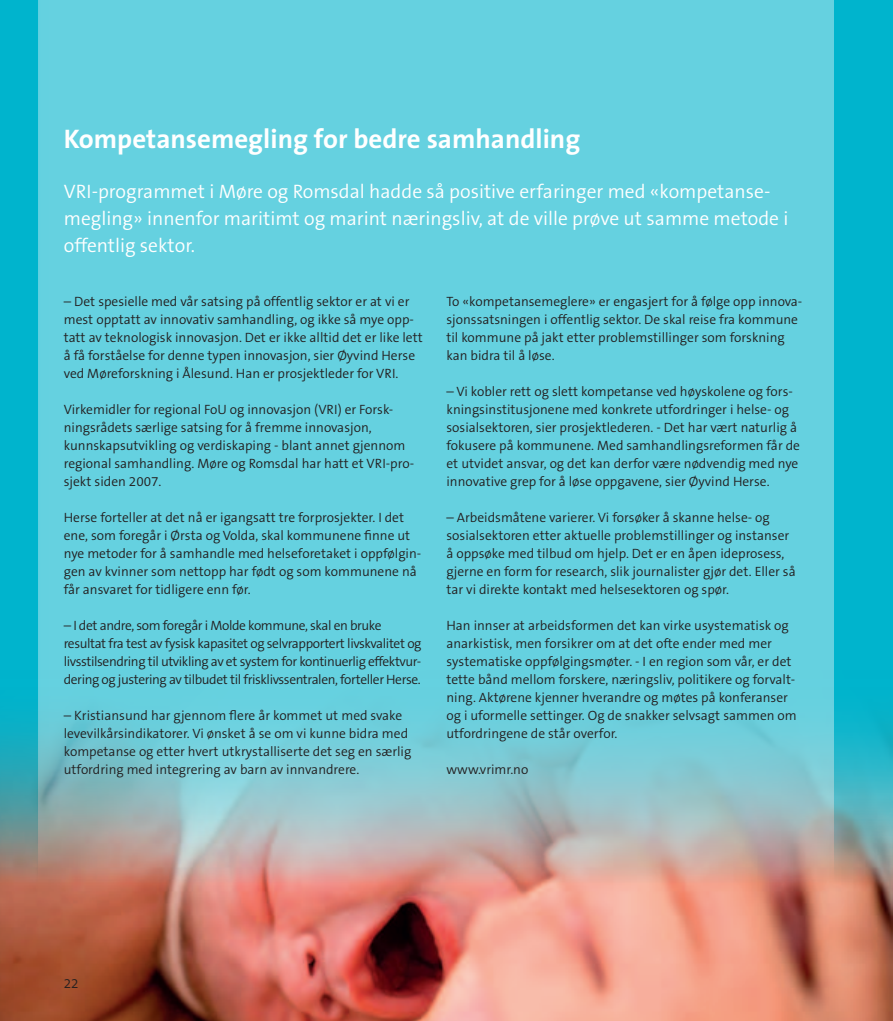
<style>
.page{position:relative;width:893px;height:1021px;background:#fff}
.page>*{position:absolute;margin:0;border:0;box-sizing:border-box;transform-origin:0 0}
.t1{font:700 27px "The Sans";color:#fff}
.t2{font:300 19.5px/27px "The Sans B4";color:#fff}
.t3{font:300 13.5px/18px "The Sans B4";color:#231f20}
.t4{font:300 13.5px/18px "The Sans B4";letter-spacing:-.03em;color:#231f20}
</style>
<div class="page">
<div style="left:0;top:0;width:893px;height:1020px;background:#00b4cd"></div>
<div style="left:38px;top:0;width:795px;height:970px;background:#65d1e0"></div>
<img style="left:0;top:670px;width:893px;height:350px">
<h1 class="t1" style="left:64px;top:117px;width:518px">Kompetansemegling for bedre samhandling</h1>
<h2 class="t2" style="left:64px;top:179px;width:726px">VRI-programmet i Møre og Romsdal hadde så positive erfaringer med «kompetanse&shy;megling» innenfor maritimt og marint næringsliv, at de ville prøve ut samme metode i offentlig sektor.</h2>
<p class="t3" style="left:64px;top:293px;width:360px">– Det spesielle med vår satsing på offentlig sektor er at vi er mest opptatt av innovativ samhandling, og ikke så mye opp&shy;tatt av teknologisk innovasjon. Det er ikke alltid det er like lett å få forståelse for denne typen innovasjon, sier Øyvind Herse ved Møreforskning i Ålesund. Han er prosjektleder for VRI.</p>
<p class="t3" style="left:64px;top:401px;width:352px">Virkemidler for regional FoU og innovasjon (VRI) er Forsk&shy;ningsrådets særlige satsing for å fremme innovasjon, kunnskapsutvikling og verdiskaping - blant annet gjennom regional samhandling. Møre og Romsdal har hatt et VRI-pro&shy;sjekt siden 2007.</p>
<p class="t3" style="left:64px;top:509px;width:359px">Herse forteller at det nå er igangsatt tre forprosjekter. I det ene, som foregår i Ørsta og Volda, skal kommunene finne ut nye metoder for å samhandle med helseforetaket i oppfølgin&shy;gen av kvinner som nettopp har født og som kommunene nå får ansvaret for tidligere enn før.</p>
<p class="t4" style="left:64px;top:617px;width:359px">– I det andre, som foregår i Molde kommune, skal en bruke resultat fra test av fysisk kapasitet og selvrapportert livskvalitet og livsstilsendring til utvikling av et system for kontinuerlig effektvur&shy;dering og justering av tilbudet til frisklivssentralen, forteller Herse.</p>
<p class="t3" style="left:64px;top:707px;width:349px">– Kristiansund har gjennom flere år kommet ut med svake levevilkårsindikatorer. Vi ønsket å se om vi kunne bidra med kompetanse og etter hvert utkrystalliserte det seg en særlig utfordring med integrering av barn av innvandrere.</p>
<p class="t3" style="left:446px;top:293px;width:357px">To «kompetansemeglere» er engasjert for å følge opp innova&shy;sjonssatsningen i offentlig sektor. De skal reise fra kommune til kommune på jakt etter problemstillinger som forskning kan bidra til å løse.</p>
<p class="t3" style="left:446px;top:383px;width:355px">– Vi kobler rett og slett kompetanse ved høyskolene og fors&shy;kningsinstitusjonene med konkrete utfordringer i helse- og sosialsektoren, sier prosjektlederen. - Det har vært naturlig å fokusere på kommunene. Med samhandlingsreformen får de et utvidet ansvar, og det kan derfor være nødvendig med nye innovative grep for å løse oppgavene, sier Øyvind Herse.</p>
<p class="t3" style="left:446px;top:509px;width:351px">– Arbeidsmåtene varierer. Vi forsøker å skanne helse- og sosialsektoren etter aktuelle problemstillinger og instanser å oppsøke med tilbud om hjelp. Det er en åpen ideprosess, gjerne en form for research, slik journalister gjør det. Eller så tar vi direkte kontakt med helsesektoren og spør.</p>
<p class="t3" style="left:446px;top:617px;width:352px">Han innser at arbeidsformen det kan virke usystematisk og anarkistisk, men forsikrer om at det ofte ender med mer systematiske oppfølgingsmøter. - I en region som vår, er det tette bånd mellom forskere, næringsliv, politikere og forvalt&shy;ning. Aktørene kjenner hverandre og møtes på konferanser og i uformelle settinger. Og de snakker selvsagt sammen om utfordringene de står overfor.</p>
<p class="t3" style="left:446px;top:761px;width:83px">www.vrimr.no</p>
<p class="t3" style="left:64px;top:975px;width:16px">22</p>
</div>
